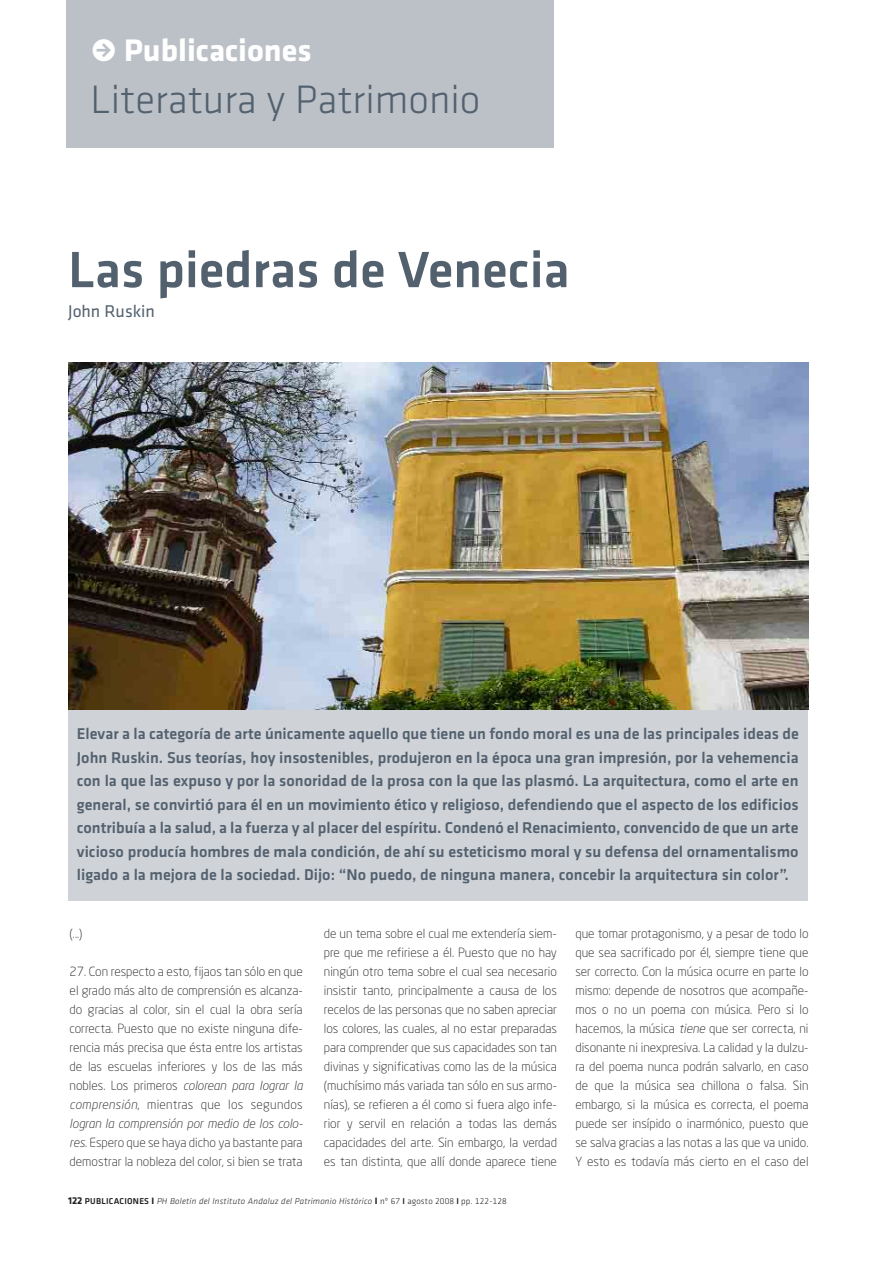
<style>
.page{position:relative;width:893px;height:1263px;background:#fff}
.page>*{position:absolute;margin:0;border:0;box-sizing:border-box;transform-origin:0 0}
.t1{font:500 52.95px "Klavika";color:#53616f}
.t2{font:300 41.1px "Klavika";color:#53616f}
.t3{font:700 32.4px "Klavika";color:#fff}
.t4{font:17.7px "Klavika";color:#53616f}
.t5{font:500 16.2px/23.5px "Klavika";color:#53616f;text-align:justify}
.t6{font:300 12.45px/18.9px "Neo Sans";color:#231f20;text-align:justify}
.t7{font:italic 300 8.85px "Klavika";letter-spacing:.03em;color:#231f20}
.s1{font-family:"Klavika Medium Arrows";font-weight:400}
.s2{font-style:italic}
.s3{font-weight:700;font-style:normal;font-size:10.35px}
.s4{font-weight:500;font-style:normal}
.s5{font-weight:700;font-style:normal;font-size:9.6px}
.s6{font-family:"Klavika Light TF";font-weight:400;font-style:normal}
.s7{font-family:"Klavika Medium TF";font-weight:400;font-style:normal}
</style>
<div class="page">
<div style="left:67px;top:0;width:487px;height:148px;background:#bcc1c8"></div>
<div style="left:68px;top:371px;width:740px;height:529px;background:#cfd2d7"></div>
<img style="left:68px;top:362px;width:740px;height:347px">
<h3 class="t3" style="left:91px;top:38px;width:222px"><span class="s1">R</span> Publicaciones</h3>
<h2 class="t2" style="left:91px;top:85px;width:391px">Literatura y Patrimonio</h2>
<h1 class="t1" style="left:68px;top:250px;width:503px">Las piedras de Venecia</h1>
<h3 class="t4" style="left:68px;top:304px;width:88px">John Ruskin</h3>
<p class="t5" style="left:77px;top:723px;width:723px">Elevar a la categoría de arte únicamente aquello que tiene un fondo moral es una de las principales ideas de John Ruskin. Sus teorías, hoy insostenibles, produjeron en la época una gran impresión, por la vehemencia con la que las expuso y por la sonoridad de la prosa con la que las plasmó. La arquitectura, como el arte en general, se convirtió para él en un movimiento ético y religioso, defendiendo que el aspecto de los edificios contribuía a la salud, a la fuerza y al placer del espíritu. Condenó el Renacimiento, convencido de que un arte vicioso producía hombres de mala condición, de ahí su esteticismo moral y su defensa del ornamentalismo ligado a la mejora de la sociedad. Dijo: “No puedo, de ninguna manera, concebir la arquitectura sin color”.</p>
<p class="t6" style="left:70px;top:925px;width:14px">(...)</p>
<p class="t6" style="left:70px;top:963px;width:235px">27. Con respecto a esto, fijaos tan sólo en que el grado más alto de comprensión es alcanza&shy;do gracias al color, sin el cual la obra sería correcta. Puesto que no existe ninguna dife&shy;rencia más precisa que ésta entre los artistas de las escuelas inferiores y los de las más nobles. Los primeros <span class="s2">colorean para lograr la comprensión</span>, mientras que los segundos <span class="s2">logran la comprensión por medio de los colo&shy;res</span>. Espero que se haya dicho ya bastante para demostrar la nobleza del color, si bien se trata</p>
<p class="t6" style="left:324px;top:925px;width:235px">de un tema sobre el cual me extendería siem&shy;pre que me refiriese a él. Puesto que no hay ningún otro tema sobre el cual sea necesario insistir tanto, principalmente a causa de los recelos de las personas que no saben apreciar los colores, las cuales, al no estar preparadas para comprender que sus capacidades son tan divinas y significativas como las de la música (muchísimo más variada tan sólo en sus armo&shy;nías), se refieren a él como si fuera algo infe&shy;rior y servil en relación a todas las demás capacidades del arte. Sin embargo, la verdad es tan distinta, que allí donde aparece tiene</p>
<p class="t7" style="left:68px;top:1198px;width:440px"><span class="s3">122</span> <span class="s4">PUBLICACIONES</span> <span class="s5">I</span> PH Boletín del Instituto Andaluz del Patrimonio Histórico <span class="s5">I</span> <span class="s6">nº 67</span> <span class="s7">I</span> <span class="s6">agosto 2008</span> <span class="s7">I</span> <span class="s6">pp. 122-128</span></p>
<p class="t6" style="left:575px;top:925px;width:235px">que tomar protagonismo, y a pesar de todo lo que sea sacrificado por él, siempre tiene que ser correcto. Con la música ocurre en parte lo mismo: depende de nosotros que acompañe&shy;mos o no un poema con música. Pero si lo hacemos, la música <span class="s2">tiene</span> que ser correcta, ni disonante ni inexpresiva. La calidad y la dulzu&shy;ra del poema nunca podrán salvarlo, en caso de que la música sea chillona o falsa. Sin embargo, si la música es correcta, el poema puede ser insípido o inarmónico, puesto que se salva gracias a las notas a las que va unido.<br>Y esto es todavía más cierto en el caso del</p>
</div>
